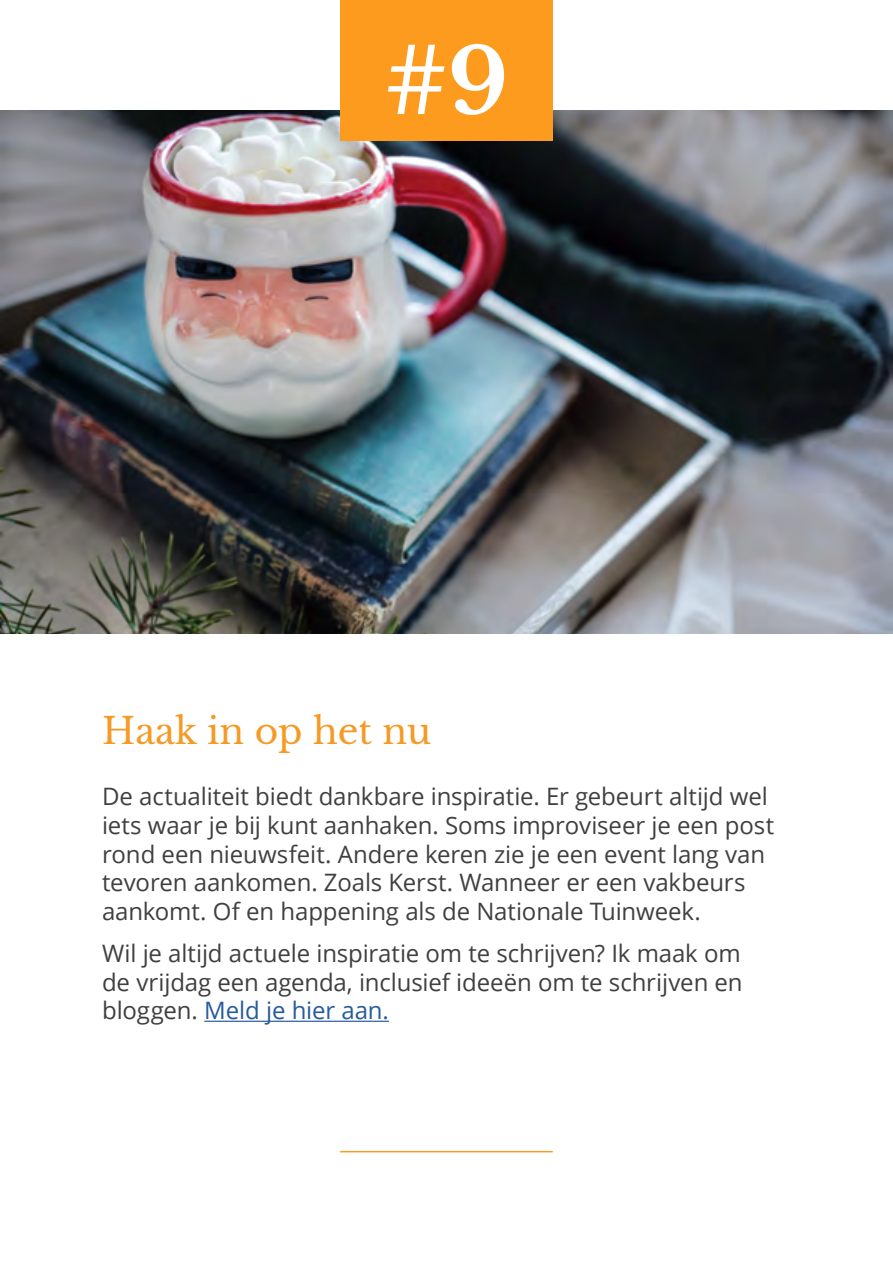
<style>
.page{position:relative;width:893px;height:1263px;background:#fff}
.page>*{position:absolute;margin:0;border:0;box-sizing:border-box;transform-origin:0 0}
.t1{font:700 90px "Libre Baskerville";color:#fff}
.t2{font:36px "Libre Baskerville";color:#f59a25}
.t3{font:24px/28.8px "Open Sans";letter-spacing:-.005em;color:#404040}
.s1{color:#275b9b}
</style>
<div class="page">
<img style="left:0;top:111px;width:893px;height:523px">
<div style="left:340px;top:0;width:213px;height:141px;background:#fc9b1e"></div>
<hr style="left:204px;top:1021px;width:185px;height:1px;background:#275b9b">
<hr style="left:340px;top:1151px;width:213px;height:1px;background:#fc9b1e">
<h1 class="t1" style="left:385px;top:27px;width:125px">#9</h1>
<h2 class="t2" style="left:102px;top:709px;width:331px">Haak in op het nu</h2>
<p class="t3" style="left:102px;top:781px;width:674px">De actualiteit biedt dankbare inspiratie. Er gebeurt altijd wel iets waar je bij kunt aanhaken. Soms improviseer je een post rond een nieuwsfeit. Andere keren zie je een event lang van tevoren aankomen. Zoals Kerst. Wanneer er een vakbeurs aankomt. Of en happening als de Nationale Tuinweek.</p>
<p class="t3" style="left:102px;top:938px;width:642px;text-align:justify">Wil je altijd actuele inspiratie om te schrijven? Ik maak om de vrijdag een agenda, inclusief ideeën om te schrijven en bloggen. <span class="s1">Meld je hier aan.</span></p>
</div>
